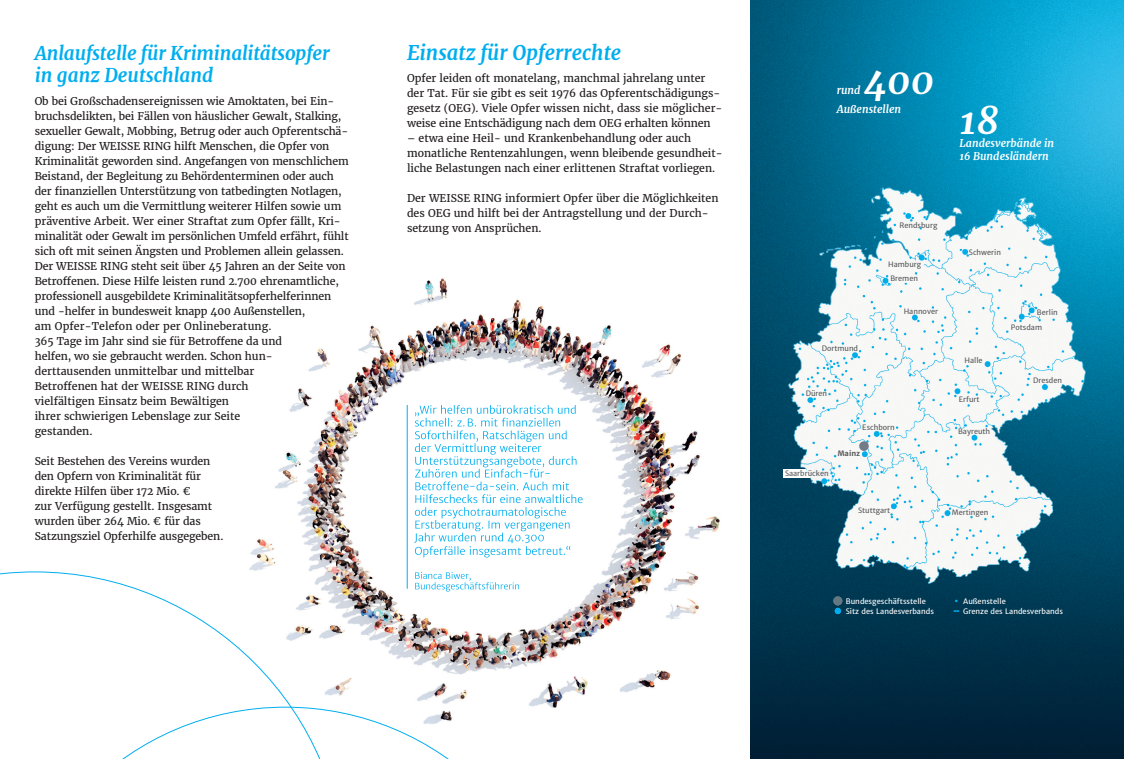
<style>
.page{position:relative;width:1124px;height:759px;background:#fff}
.page>*{position:absolute;margin:0;border:0;box-sizing:border-box;transform-origin:0 0}
.t1{font:italic 700 37.5px "Merriweather";color:#fff}
.t2{font:italic 700 20px "Merriweather";color:#00aeef}
.t3{font:italic 700 18.75px/22.5px "Merriweather";letter-spacing:-.01em;color:#00aeef}
.t4{font:10.62px/15px "Merriweather";letter-spacing:-.01em;color:#231f20}
.t5{font:italic 700 10.62px/12.8px "Merriweather";color:#fff}
.t6{font:7.5px "Merriweather Sans";color:#fff}
.t7{font:7.38px/15.1px "Merriweather Sans";color:#57585a}
.t8{font:700 7.38px "Merriweather Sans";color:#57585a}
</style>
<div class="page">
<img style="left:750px;top:0;width:373px;height:758px">
<img style="left:249px;top:278px;width:471px;height:428px">
<svg style="left:415px;top:571px;width:104px;height:20px"></svg>
<svg style="left:414px;top:405px;width:168px;height:152px"></svg>
<hr style="left:407px;top:405px;width:1px;height:183px;background:#00aeef">
<svg style="left:0;top:571px;width:345px;height:135px"></svg>
<svg style="left:123px;top:706px;width:434px;height:52px"></svg>
<img style="left:771px;top:161px;width:327px;height:448px">
<div style="left:833px;top:596px;width:9px;height:9px;background:#647882;border-radius:50%"></div>
<svg style="left:834px;top:607px;width:6px;height:6px"></svg>
<h3 class="t3" style="left:35px;top:42px;width:296px">Anlaufstelle für Kriminalitätsopfer in ganz Deutschland</h3>
<p class="t4" style="left:35px;top:93px;width:315px">Ob bei Großschadensereignissen wie Amoktaten, bei Ein&shy;bruchsdelikten, bei Fällen von häuslicher Gewalt, Stalking, sexueller Gewalt, Mobbing, Betrug oder auch Opferentschä&shy;digung: Der WEISSE RING hilft Menschen, die Opfer von Kriminalität geworden sind. Angefangen von menschlichem Beistand, der Begleitung zu Behördenterminen oder auch der finanziellen Unterstützung von tatbedingten Notlagen, geht es auch um die Vermittlung weiterer Hilfen sowie um präventive Arbeit. Wer einer Straftat zum Opfer fällt, Kri&shy;minalität oder Gewalt im persönlichen Umfeld erfährt, fühlt sich oft mit seinen Ängsten und Problemen allein gelassen.<br>Der WEISSE RING steht seit über 45 Jahren an der Seite von Betroffenen. Diese Hilfe leisten rund 2.700 ehrenamtliche, professionell ausgebildete Kriminalitätsopferhelferinnen und -helfer in bundesweit knapp 400 Außenstellen,<br>am Opfer-Telefon oder per Onlineberatung.<br>365 Tage im Jahr sind sie für Betroffene da und<br>helfen, wo sie gebraucht werden. Schon hun&shy;derttausenden unmittelbar und mittelbar<br>Betroffenen hat der WEISSE RING durch<br>vielfältigen Einsatz beim Bewältigen<br>ihrer schwierigen Lebenslage zur Seite<br>gestanden.</p>
<p class="t4" style="left:35px;top:453px;width:190px">Seit Bestehen des Vereins wurden den Opfern von Kriminalität für direkte Hilfen über 172 Mio. €<br>zur Verfügung gestellt. Insgesamt wurden über 264 Mio. € für das<br>Satzungsziel Opferhilfe ausgegeben.</p>
<h2 class="t2" style="left:407px;top:40px;width:216px">Einsatz für Opferrechte</h2>
<p class="t4" style="left:407px;top:71px;width:317px">Opfer leiden oft monatelang, manchmal jahrelang unter der Tat. Für sie gibt es seit 1976 das Opferentschädigungs&shy;gesetz (OEG). Viele Opfer wissen nicht, dass sie möglicher&shy;weise eine Entschädigung nach dem OEG erhalten können</p>
<p class="t4" style="left:407px;top:131px;width:317px">– etwa eine Heil- und Krankenbehandlung oder auch monatliche Rentenzahlungen, wenn bleibende gesundheit&shy;liche Belastungen nach einer erlittenen Straftat vorliegen.</p>
<p class="t4" style="left:407px;top:191px;width:313px">Der WEISSE RING informiert Opfer über die Möglichkeiten des OEG und hilft bei der Antragstellung und der Durch&shy;setzung von Ansprüchen.</p>
<h1 class="t1" style="left:864px;top:57px;width:71px">400</h1>
<p class="t5" style="left:836px;top:103px;width:66px">Außenstellen</p>
<p class="t5" style="left:836px;top:84px;width:25px">rund</p>
<h1 class="t1" style="left:959px;top:97px;width:41px">18</h1>
<p class="t5" style="left:959px;top:137px;width:96px">Landesverbände in<br>16 Bundesländern</p>
<p class="t7" style="left:899px;top:217px;width:39px">Rendsburg</p>
<p class="t7" style="left:888px;top:257px;width:35px">Hamburg</p>
<p class="t7" style="left:890px;top:270px;width:29px">Bremen</p>
<p class="t7" style="left:821px;top:341px;width:38px">Dortmund</p>
<p class="t7" style="left:903px;top:303px;width:36px">Hannover</p>
<p class="t7" style="left:805px;top:386px;width:23px">Düren</p>
<p class="t7" style="left:785px;top:466px;width:45px">Saarbrücken</p>
<p class="t7" style="left:862px;top:420px;width:34px">Eschborn</p>
<p class="t8" style="left:837px;top:448px;width:24px">Mainz</p>
<p class="t7" style="left:968px;top:244px;width:34px">Schwerin</p>
<p class="t7" style="left:964px;top:353px;width:20px">Halle</p>
<p class="t7" style="left:958px;top:391px;width:22px">Erfurt</p>
<p class="t7" style="left:957px;top:424px;width:34px">Bayreuth</p>
<p class="t7" style="left:1010px;top:304px;width:48px;text-indent:26px">Berlin<br>Potsdam</p>
<p class="t7" style="left:1032px;top:372px;width:30px">Dresden</p>
<p class="t7" style="left:857px;top:502px;width:34px">Stuttgart</p>
<p class="t7" style="left:951px;top:505px;width:38px">Mertingen</p>
<p class="t6" style="left:845px;top:596px;width:82px">Bundesgeschäftsstelle</p>
<p class="t6" style="left:963px;top:596px;width:44px">Außenstelle</p>
<p class="t6" style="left:845px;top:606px;width:90px">Sitz des Landesverbands</p>
<p class="t6" style="left:963px;top:606px;width:101px">Grenze des Landesverbands</p>
</div>
